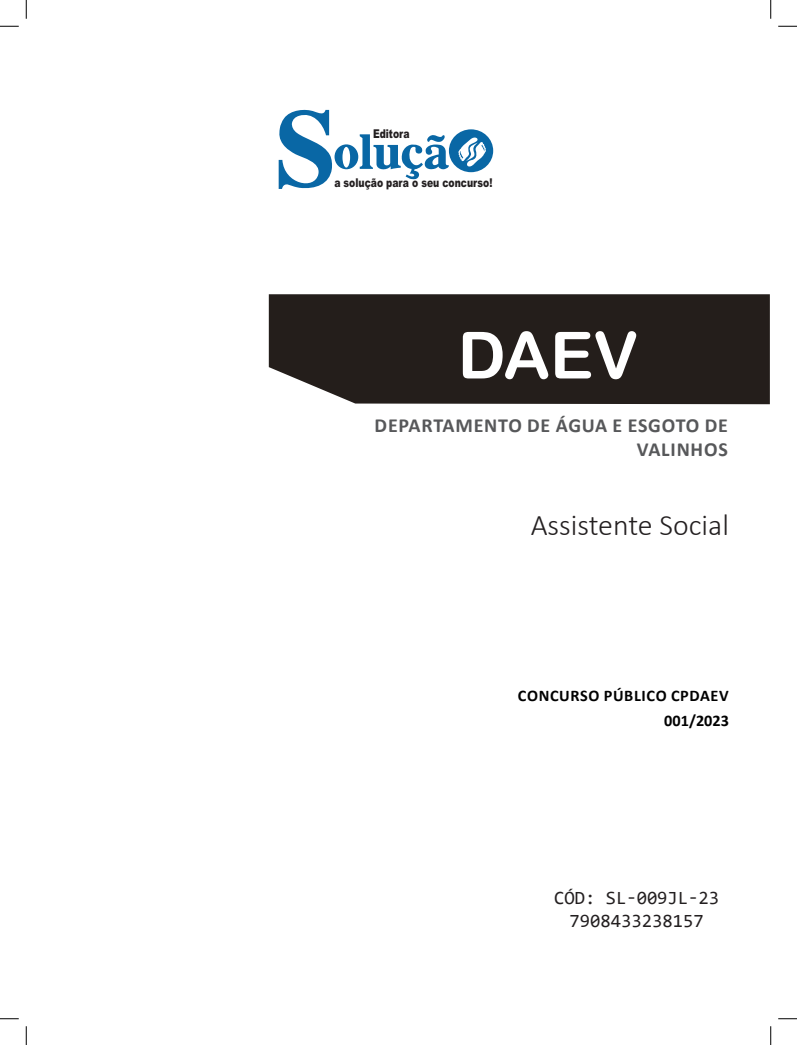
<style>
.page{position:relative;width:797px;height:1045px;background:#fff}
.page>*{position:absolute;margin:0;border:0;box-sizing:border-box;transform-origin:0 0}
.TÍTULO{font:65px "Arial Rounded MT Bold";color:#fff}
.CARGO{font:300 30px "Calibri";color:#231f20}
.SUBTÍTULO{font:700 20px/24px "Calibri";letter-spacing:.04em;color:#57585a;text-align:right}
.SKU_CÓD{font:18.75px "Consolas";color:#231f20}
.EDITAL{font:700 16.25px/25px "Calibri";letter-spacing:.04em;color:#000;text-align:right}
.t1{font:900 12.12px "Arial";color:#231f20;scale:.76 1}
</style>
<div class="page">
<div style="left:269px;top:294px;width:500px;height:110px;background:#241e1b"></div>
<svg style="left:279px;top:110px;width:214px;height:79px"></svg>
<svg style="left:0;top:25px;width:19px;height:2px"></svg>
<svg style="left:778px;top:25px;width:19px;height:2px"></svg>
<svg style="left:0;top:1018px;width:19px;height:1px"></svg>
<svg style="left:778px;top:1018px;width:19px;height:1px"></svg>
<svg style="left:25px;top:0;width:2px;height:19px"></svg>
<svg style="left:25px;top:1026px;width:2px;height:19px"></svg>
<svg style="left:770px;top:0;width:1px;height:19px"></svg>
<svg style="left:770px;top:1026px;width:1px;height:19px"></svg>
<p class="t1" style="left:373px;top:125px;width:50px">Editora</p>
<p class="t1" style="left:334px;top:174px;width:210px">a solução para o seu concurso!</p>
<p class="TÍTULO" style="left:457px;top:317px;width:182px">DAEV</p>
<p class="SUBTÍTULO" style="left:374px;top:413px;width:354px">DEPARTAMENTO DE ÁGUA E ESGOTO DE<br>VALINHOS</p>
<p class="CARGO" style="left:530px;top:507px;width:200px">Assistente Social</p>
<p class="EDITAL" style="left:518px;top:683px;width:212px">CONCURSO PÚBLICO CPDAEV<br>001/2023</p>
<p class="SKU_CÓD" style="left:554px;top:885px;width:166px">CÓD: SL-009JL-23</p>
<p class="SKU_CÓD" style="left:569px;top:907px;width:136px">7908433238157</p>
</div>
